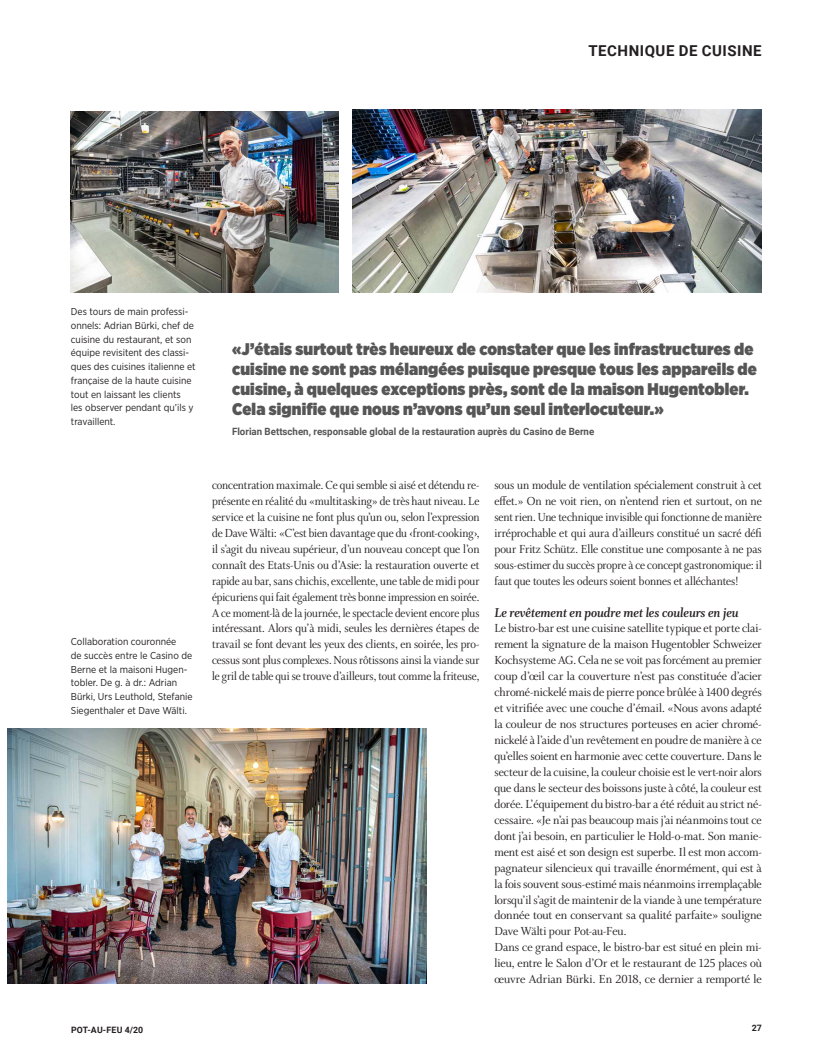
<style>
.page{position:relative;width:815px;height:1063px;background:#fff}
.page>*{position:absolute;margin:0;border:0;box-sizing:border-box;transform-origin:0 0}
.t1{font:900 16.88px/20px "Gotham Narrow";letter-spacing:.005em;color:#575657}
.t2{font:700 15px "Roboto";letter-spacing:.035em;color:#231f20}
.t3{font:italic 700 13.75px "Whitman Display";color:#231f20}
.t4{font:12.5px/16px "Whitman Display";letter-spacing:-.005em;color:#231f20;text-align:justify}
.t5{font:12.5px/16px "Whitman Display";letter-spacing:-.005em;color:#231f20;text-align:justify;scale:.96 1}
.t6{font:10px/13.8px "Gotham Narrow";color:#231f20}
.t7{font:700 10px "Roboto";color:#575657}
.t8{font:700 8.75px "Roboto";letter-spacing:.025em;color:#231f20}
.s1{font-weight:700}
</style>
<div class="page">
<img style="left:7px;top:728px;width:420px;height:255px">
<img style="left:71px;top:111px;width:267px;height:182px">
<img style="left:352px;top:110px;width:410px;height:183px">
<p class="t2" style="left:588px;top:41px;width:175px">TECHNIQUE DE CUISINE</p>
<p class="t6" style="left:71px;top:304px;width:126px">Des tours de main professi&shy;onnels: Adrian Bürki, chef de cuisine du restaurant, et son équipe revisitent des classi&shy;ques des cuisines italienne et française de la haute cuisine tout en laissant les clients<br>les observer pendant qu’ils y travaillent.</p>
<p class="t1" style="left:232px;top:339px;width:526px">«J’étais surtout très heureux de constater que les infrastructures de cuisine ne sont pas mélangées puisque presque tous les appareils de cuisine, à quelques exceptions près, sont de la maison Hugentobler.<br>Cela signifie que nous n’avons qu’un seul interlocuteur.»</p>
<p class="t7" style="left:232px;top:425px;width:364px">Florian Bettschen, responsable global de la restauration auprès du Casino de Berne</p>
<p class="t6" style="left:71px;top:635px;width:123px">Collaboration couronnée<br>de succès entre le Casino de<br>Berne et la maisoni Hugen&shy;tobler. De g. à dr.: Adrian<br>Bürki, Urs Leuthold, Stefanie<br>Siegenthaler et Dave Wälti.</p>
<p class="t8" style="left:71px;top:1024px;width:74px">POT-AU-FEU 4/20</p>
<p class="t5" style="left:212px;top:477px;width:280px">concentration maximale. Ce qui semble si aisé et détendu re&shy;présente en réalité du «multitasking» de très haut niveau. Le service et la cuisine ne font plus qu’un ou, selon l’expression de Dave Wälti: «C’est bien davantage que du <span class="s1">‹</span>front-cooking<span class="s1">›</span>, il s’agit du niveau supérieur, d’un nouveau concept que l’on connaît des Etats-Unis ou d’Asie: la restauration ouverte et rapide au bar, sans chichis, excellente, une table de midi pour épicuriens qui fait également très bonne impression en soirée.<br>A ce moment-là de la journée, le spectacle devient encore plus intéressant. Alors qu’à midi, seules les dernières étapes de travail se font devant les yeux des clients, en soirée, les pro&shy;cessus sont plus complexes. Nous rôtissons ainsi la viande sur le gril de table qui se trouve d’ailleurs, tout comme la friteuse,</p>
<p class="t4" style="left:494px;top:477px;width:269px">sous un module de ventilation spécialement construit à cet effet.» On ne voit rien, on n’entend rien et surtout, on ne sent rien. Une technique invisible qui fonctionne de manière irréprochable et qui aura d’ailleurs constitué un sacré défi pour Fritz Schütz. Elle constitue une composante à ne pas sous-estimer du succès propre à ce concept gastronomique: il faut que toutes les odeurs soient bonnes et alléchantes!</p>
<p class="t3" style="left:494px;top:604px;width:246px">Le revêtement en poudre met les couleurs en jeu</p>
<p class="t4" style="left:494px;top:621px;width:269px;text-align:left">Le bistro-bar est une cuisine satellite typique et porte clai&shy;rement la signature de la maison Hugentobler Schweizer Kochsysteme AG. Cela ne se voit pas forcément au premier coup d’œil car la couverture n’est pas constituée d’acier chromé-nickelé mais de pierre ponce brûlée à 1400 degrés et vitrifiée avec une couche d’émail. «Nous avons adapté la couleur de nos structures porteuses en acier chromé&shy;nickelé à l’aide d’un revêtement en poudre de manière à ce qu’elles soient en harmonie avec cette couverture. Dans le secteur de la cuisine, la couleur choisie est le vert-noir alors que dans le secteur des boissons juste à côté, la couleur est dorée. L’équipement du bistro-bar a été réduit au strict né&shy;cessaire. «Je n’ai pas beaucoup mais j’ai néanmoins tout ce dont j’ai besoin, en particulier le Hold-o-mat. Son manie&shy;ment est aisé et son design est superbe. Il est mon accom&shy;pagnateur silencieux qui travaille énormément, qui est à la fois souvent sous-estimé mais néanmoins irremplaçable lorsqu’il s’agit de maintenir de la viande à une température donnée tout en conservant sa qualité parfaite» souligne Dave Wälti pour Pot-au-Feu.<br>Dans ce grand espace, le bistro-bar est situé en plein mi&shy;lieu, entre le Salon d’Or et le restaurant de 125 places où œuvre Adrian Bürki. En 2018, ce dernier a remporté le</p>
<p class="t8" style="left:752px;top:1021px;width:12px">27</p>
</div>
